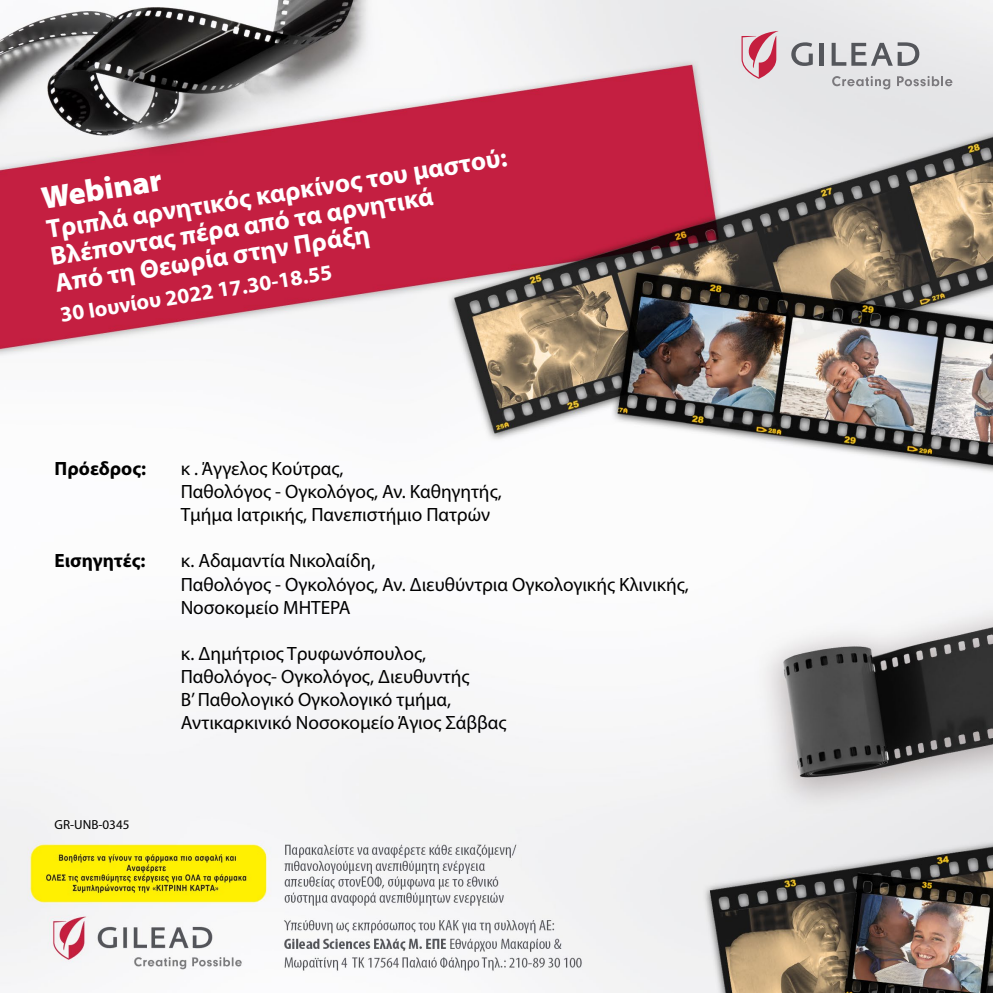
<style>
.page{position:relative;width:993px;height:993px;background:#fff}
.page>*{position:absolute;margin:0;border:0;box-sizing:border-box;transform-origin:0 0}
.t1{font:900 31.5px "Myriad Pro";color:#fff}
.t2{font:700 26.25px/27.1px "Myriad Pro";color:#fff}
.t3{font:700 21.88px "Myriad Pro";color:#fff}
.t4{font:19.25px/23.1px "Myriad Pro";color:#000}
.t5{font:700 19.25px "Myriad Pro";color:#000}
.t6{font:13.12px "Myriad Pro";color:#000}
</style>
<div class="page">
<img style="left:0;top:0;width:992px;height:992px">
<svg style="left:791px;top:42px;width:21px;height:24px"></svg>
<hr style="left:819px;top:43px;width:4px;height:23px;background:#54565b">
<svg style="left:831px;top:42px;width:88px;height:24px"></svg>
<svg style="left:741px;top:31px;width:37px;height:48px"></svg>
<svg style="left:831px;top:76px;width:59px;height:13px"></svg>
<svg style="left:896px;top:76px;width:56px;height:10px"></svg>
<h2 class="t2" style="left:44px;top:215px;width:467px;rotate:-9deg">Τριπλά αρνητικός καρκίνος του μαστού:<br>Βλέποντας πέρα από τα αρνητικά<br>Από τη Θεωρία στην Πράξη</h2>
<h1 class="t1" style="left:39px;top:181px;width:123px;rotate:-9deg">Webinar</h1>
<p class="t3" style="left:58px;top:301px;width:276px;rotate:-9deg">30 Ιουνίου 2022 17.30-18.55</p>
<p class="t5" style="left:55px;top:455px;width:93px">Πρόεδρος:</p>
<p class="t4" style="left:181px;top:456px;width:322px">κ . Άγγελος Κούτρας,<br>Παθολόγος - Ογκολόγος, Αν. Καθηγητής,<br>Τμήμα Ιατρικής, Πανεπιστήμιο Πατρών</p>
<p class="t5" style="left:55px;top:548px;width:92px">Εισηγητές:</p>
<p class="t4" style="left:181px;top:549px;width:509px">κ. Αδαμαντία Νικολαίδη,<br>Παθολόγος - Ογκολόγος, Αν. Διευθύντρια Ογκολογικής Κλινικής,<br>Νοσοκομείο ΜΗΤΕΡΑ</p>
<p class="t4" style="left:181px;top:641px;width:327px">κ. Δημήτριος Τρυφωνόπουλος, Παθολόγος- Ογκολόγος, Διευθυντής<br>Β’ Παθολογικό Ογκολογικό τμήμα, Αντικαρκινικό Νοσοκομείο Άγιος Σάββας</p>
<p class="t6" style="left:55px;top:816px;width:76px">GR-UNB-0345</p>
</div>
